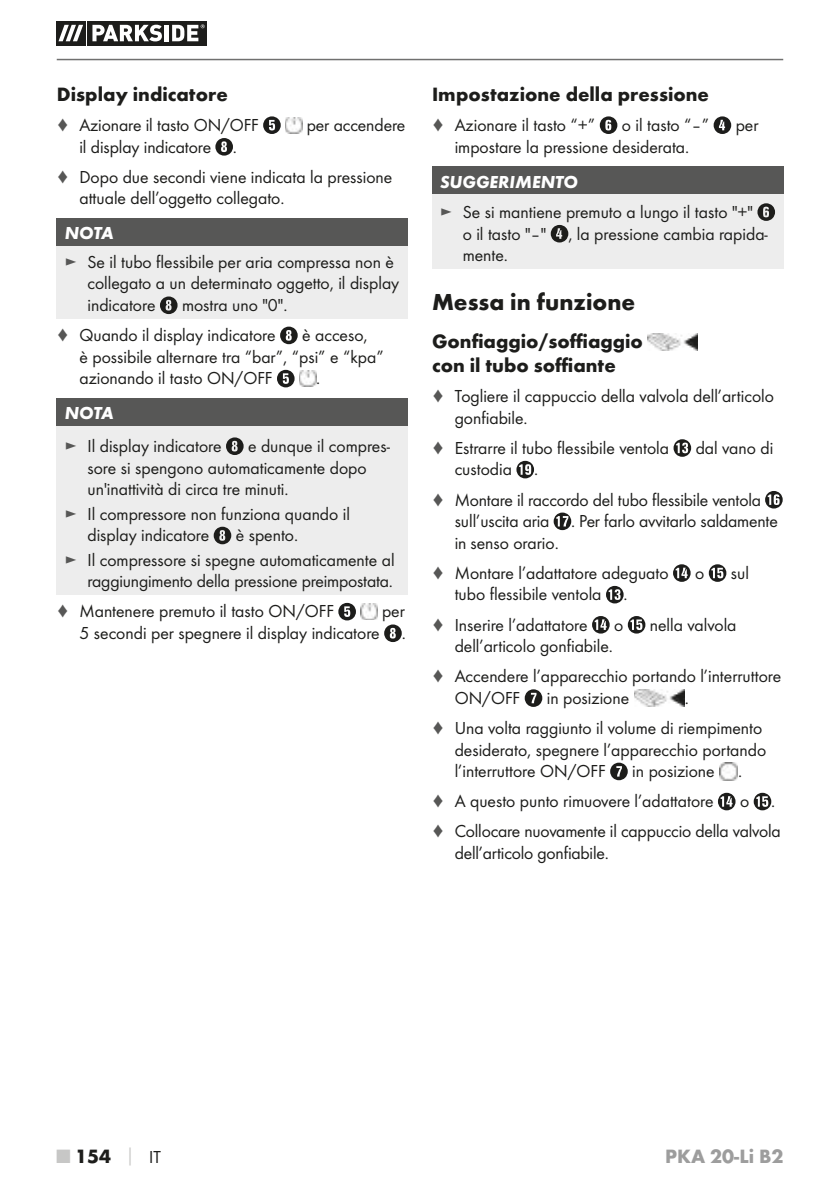
<style>
.page{position:relative;width:840px;height:1191px;background:#fff}
.page>*{position:absolute;margin:0;border:0;box-sizing:border-box;transform-origin:0 0}
.t1{font:700 24px "Futura";color:#1d1d1b}
.t2{font:700 20px/24px "Futura";color:#1d1d1b}
.t3{font:700 20px "Futura";color:#9d9d9d}
.t4{font:18px/21.6px "Futura Boo";color:#1d1d1b}
.t5{font:italic 700 18px "Futura";color:#fff}
.s1{color:#575756}
.s2{color:#c7c7c6}
.s3{font-size:18px;color:#c7c7c6}
.s4{font-family:"Futura Boo";font-weight:400;font-size:18px}
</style>
<div class="page">
<hr style="left:57px;top:59px;width:725px;height:1px;background:#70706f">
<svg style="left:85px;top:21px;width:122px;height:24px"></svg>
<div style="left:56px;top:21px;width:29px;height:24px;background:#1d1d1b"></div>
<div style="left:87px;top:21px;width:119px;height:24px;background:#1d1d1b"></div>
<svg style="left:58px;top:25px;width:25px;height:16px"></svg>
<svg style="left:92px;top:25px;width:70px;height:16px"></svg>
<hr style="left:164px;top:25px;width:4px;height:16px;background:#fff">
<svg style="left:172px;top:24px;width:32px;height:17px"></svg>
<svg style="left:263px;top:116px;width:17px;height:18px"></svg>
<img style="left:285px;top:117px;width:17px;height:16px">
<svg style="left:215px;top:138px;width:18px;height:18px"></svg>
<div style="left:57px;top:218px;width:351px;height:28px;background:#575756"></div>
<div style="left:57px;top:246px;width:351px;height:73px;background:#ededed"></div>
<svg style="left:160px;top:296px;width:17px;height:18px"></svg>
<svg style="left:280px;top:327px;width:17px;height:17px"></svg>
<svg style="left:277px;top:370px;width:17px;height:17px"></svg>
<img style="left:299px;top:371px;width:17px;height:16px">
<div style="left:57px;top:398px;width:351px;height:28px;background:#575756"></div>
<div style="left:57px;top:426px;width:351px;height:169px;background:#ededed"></div>
<svg style="left:226px;top:437px;width:17px;height:18px"></svg>
<svg style="left:213px;top:527px;width:18px;height:17px"></svg>
<svg style="left:338px;top:603px;width:18px;height:17px"></svg>
<img style="left:360px;top:604px;width:17px;height:16px">
<svg style="left:384px;top:624px;width:17px;height:18px"></svg>
<svg style="left:599px;top:116px;width:18px;height:18px"></svg>
<svg style="left:713px;top:116px;width:17px;height:18px"></svg>
<div style="left:432px;top:166px;width:350px;height:29px;background:#575756"></div>
<div style="left:432px;top:195px;width:350px;height:74px;background:#ededed"></div>
<svg style="left:757px;top:203px;width:17px;height:18px"></svg>
<svg style="left:550px;top:225px;width:18px;height:17px"></svg>
<img style="left:647px;top:334px;width:50px;height:16px">
<svg style="left:673px;top:439px;width:17px;height:18px"></svg>
<svg style="left:516px;top:461px;width:17px;height:17px"></svg>
<svg style="left:765px;top:491px;width:17px;height:17px"></svg>
<svg style="left:553px;top:512px;width:18px;height:18px"></svg>
<svg style="left:673px;top:564px;width:17px;height:18px"></svg>
<svg style="left:708px;top:564px;width:18px;height:18px"></svg>
<svg style="left:606px;top:586px;width:17px;height:17px"></svg>
<svg style="left:592px;top:616px;width:17px;height:17px"></svg>
<svg style="left:627px;top:616px;width:18px;height:17px"></svg>
<svg style="left:524px;top:689px;width:18px;height:18px"></svg>
<img style="left:634px;top:690px;width:49px;height:16px">
<svg style="left:610px;top:762px;width:17px;height:18px"></svg>
<img style="left:719px;top:762px;width:18px;height:18px">
<svg style="left:718px;top:793px;width:17px;height:17px"></svg>
<svg style="left:753px;top:793px;width:17px;height:17px"></svg>
<p class="t2" style="left:57px;top:84px;width:172px">Display indicatore</p>
<p class="t4" style="left:57px;top:115px;width:203px"><span class="s1">♦</span> Azionare il tasto ON/OFF</p>
<p class="t4" style="left:306px;top:115px;width:100px">per accendere</p>
<p class="t4" style="left:57px;top:132px;width:337px;line-height:30px;text-indent:23px">il display indicatore .<br><span class="s1">♦</span> Dopo due secondi viene indicata la pressione</p>
<p class="t4" style="left:79px;top:188px;width:206px">attuale dell’oggetto collegato.</p>
<p class="t5" style="left:65px;top:227px;width:50px">NOTA</p>
<p class="t4" style="left:87px;top:252px;width:313px;text-indent:-23px"><span class="s1">►</span> Se il tubo flessibile per aria compressa non è collegato a un determinato oggetto, il display indicatore</p>
<p class="t4" style="left:57px;top:291px;width:232px;line-height:30px;text-indent:125px">mostra uno "0". <span class="s1">♦</span> Quando il display indicatore</p>
<p class="t4" style="left:79px;top:325px;width:305px;text-indent:222px">è acceso,<br>è possibile alternare tra “bar”, “psi” e “kpa” azionando il tasto ON/OFF</p>
<p class="t4" style="left:316px;top:368px;width:6px">.</p>
<p class="t5" style="left:65px;top:407px;width:50px">NOTA</p>
<p class="t4" style="left:65px;top:436px;width:158px"><span class="s1">►</span> Il display indicatore</p>
<p class="t4" style="left:87px;top:436px;width:304px;text-indent:160px">e dunque il compres&shy;sore si spengono automaticamente dopo un'inattività di circa tre minuti.</p>
<p class="t4" style="left:87px;top:504px;width:264px;text-indent:-23px"><span class="s1">►</span> Il compressore non funziona quando il display indicatore</p>
<p class="t4" style="left:65px;top:524px;width:331px;line-height:24.4px;text-indent:171px">è spento.<br><span class="s1">►</span> Il compressore si spegne automaticamente al</p>
<p class="t4" style="left:57px;top:567px;width:337px;line-height:30px;text-indent:31px">raggiungimento della pressione preimpostata. <span class="s1">♦</span> Mantenere premuto il tasto ON/OFF</p>
<p class="t4" style="left:79px;top:601px;width:328px;text-align:right">per<br>5 secondi per spegnere il display indicatore .</p>
<p class="t2" style="left:432px;top:84px;width:278px">Impostazione della pressione</p>
<p class="t4" style="left:432px;top:115px;width:165px"><span class="s1">♦</span> Azionare il tasto “+”</p>
<p class="t4" style="left:621px;top:115px;width:89px">o il tasto “–”</p>
<p class="t4" style="left:735px;top:115px;width:24px">per</p>
<p class="t4" style="left:454px;top:137px;width:236px">impostare la pressione desiderata.</p>
<p class="t5" style="left:440px;top:176px;width:139px">SUGGERIMENTO</p>
<p class="t4" style="left:462px;top:202px;width:306px;text-indent:-23px"><span class="s1">►</span> Se si mantiene premuto a lungo il tasto "+"<br>o il tasto "–" , la pressione cambia rapida&shy;mente.</p>
<h1 class="t1" style="left:432px;top:291px;width:204px">Messa in funzione</h1>
<p class="t2" style="left:432px;top:330px;width:212px">Gonfiaggio/soffiaggio con il tubo soffiante</p>
<p class="t4" style="left:454px;top:386px;width:320px;text-indent:-23px"><span class="s1">♦</span> Togliere il cappuccio della valvola dell’articolo gonfiabile.</p>
<p class="t4" style="left:432px;top:438px;width:238px"><span class="s1">♦</span> Estrarre il tubo flessibile ventola</p>
<p class="t4" style="left:695px;top:438px;width:79px">dal vano di</p>
<p class="t4" style="left:432px;top:455px;width:330px;line-height:30px;text-indent:23px">custodia .<br><span class="s1">♦</span> Montare il raccordo del tubo flessibile ventola</p>
<p class="t4" style="left:454px;top:511px;width:324px">sull’uscita aria . Per farlo avvitarlo saldamente in senso orario.</p>
<p class="t4" style="left:432px;top:563px;width:238px"><span class="s1">♦</span> Montare l’adattatore adeguato</p>
<p class="t4" style="left:694px;top:563px;width:11px">o</p>
<p class="t4" style="left:730px;top:563px;width:20px">sul</p>
<p class="t4" style="left:432px;top:580px;width:197px;line-height:30px;text-indent:23px">tubo flessibile ventola . <span class="s1">♦</span> Inserire l’adattatore</p>
<p class="t4" style="left:613px;top:614px;width:11px">o</p>
<p class="t4" style="left:649px;top:614px;width:88px">nella valvola</p>
<p class="t4" style="left:432px;top:632px;width:350px;line-height:30px;text-indent:23px">dell’articolo gonfiabile.<br><span class="s1">♦</span> Accendere l’apparecchio portando l’interruttore</p>
<p class="t4" style="left:454px;top:688px;width:67px">ON/OFF</p>
<p class="t4" style="left:546px;top:688px;width:84px">in posizione</p>
<p class="t4" style="left:432px;top:683px;width:331px;line-height:30px;text-indent:252px">.<br><span class="s1">♦</span> Una volta raggiunto il volume di riempimento</p>
<p class="t4" style="left:454px;top:739px;width:313px">desiderato, spegnere l’apparecchio portando l’interruttore ON/OFF</p>
<p class="t4" style="left:632px;top:761px;width:84px">in posizione</p>
<p class="t4" style="left:737px;top:761px;width:6px">.</p>
<p class="t4" style="left:432px;top:791px;width:283px"><span class="s1">♦</span> A questo punto rimuovere l’adattatore</p>
<p class="t4" style="left:432px;top:787px;width:350px;line-height:30px;text-indent:308px">o . <span class="s1">♦</span> Collocare nuovamente il cappuccio della valvola</p>
<p class="t4" style="left:454px;top:843px;width:155px">dell’articolo gonfiabile.</p>
<p class="t2" style="left:57px;top:1145px;width:105px"><span class="s2">■</span> 154 <span class="s3">│</span> <span class="s4">IT</span></p>
<p class="t3" style="left:664px;top:1147px;width:120px">PKA 20-Li B2</p>
</div>
